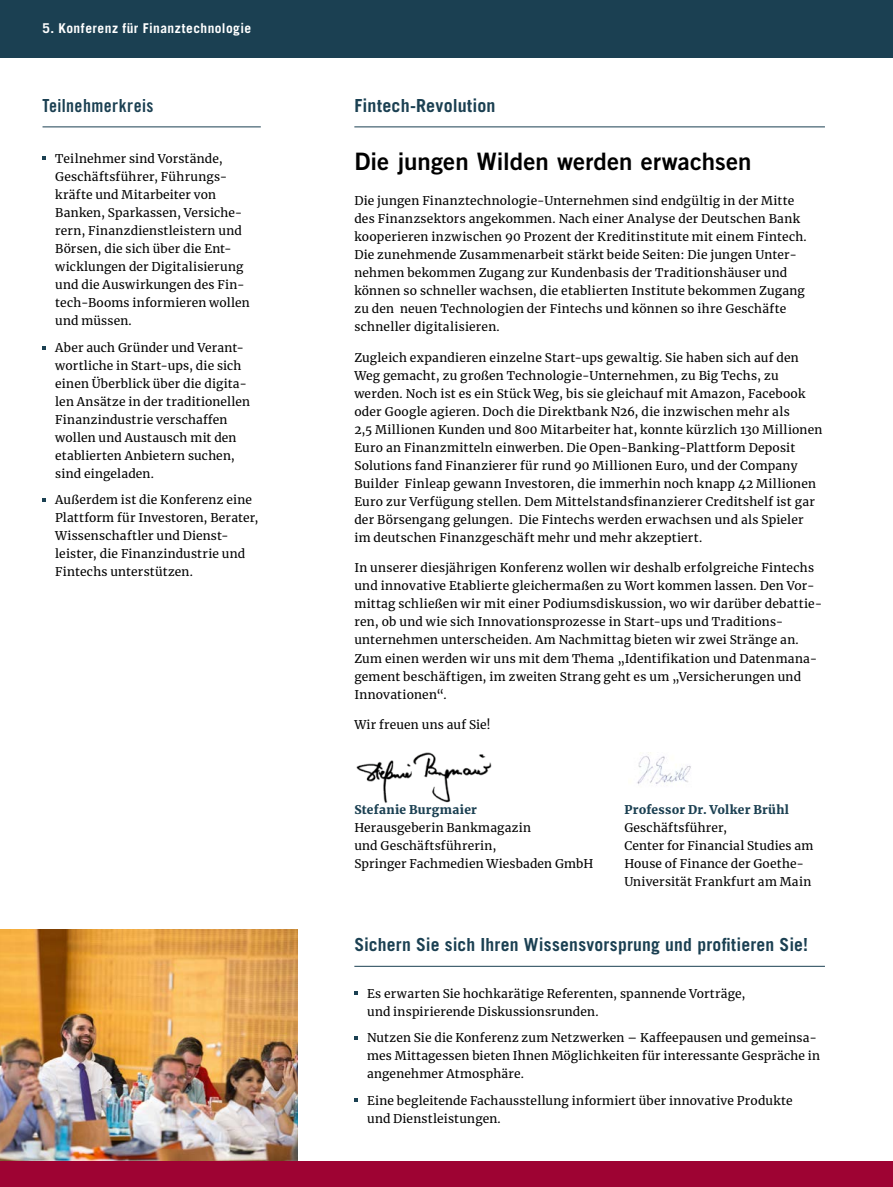
<style>
.page{position:relative;width:893px;height:1187px;background:#fff}
.page>*{position:absolute;margin:0;border:0;box-sizing:border-box;transform-origin:0 0}
.t1{font:24px "Trade Gothic LT Std Bd 2";letter-spacing:.005em;color:#000}
.t2{font:700 18px "Trade Gothic LT Std";letter-spacing:.01em;color:#1b4052}
.t3{font:18px "Trade Gothic LT Std Bd Cn 20";letter-spacing:.02em;color:#1b4052}
.t4{font:700 13.5px "Trade Gothic LT Std";letter-spacing:.035em;color:#fff}
.t5{font:12px/18px "Merriweather";letter-spacing:.02em;color:#000}
.t6{font:900 12px "Merriweather";letter-spacing:.025em;color:#1b4052}
</style>
<div class="page">
<img style="left:356px;top:752px;width:136px;height:51px">
<img style="left:0;top:929px;width:298px;height:232px">
<div style="left:0;top:0;width:893px;height:57px;background:#1b4052"></div>
<div style="left:0;top:1161px;width:893px;height:25px;background:#9e0333"></div>
<hr style="left:354px;top:126px;width:471px;height:1px;background:#1b4052">
<hr style="left:43px;top:126px;width:218px;height:1px;background:#1b4052">
<svg style="left:43px;top:156px;width:3px;height:4px"></svg>
<hr style="left:354px;top:965px;width:471px;height:1px;background:#1b4052">
<svg style="left:354px;top:991px;width:4px;height:3px"></svg>
<svg style="left:354px;top:1098px;width:4px;height:3px"></svg>
<svg style="left:354px;top:1036px;width:4px;height:3px"></svg>
<img style="left:637px;top:752px;width:54px;height:32px">
<p class="t4" style="left:43px;top:20px;width:210px">5. Konferenz für Finanztechnologie</p>
<h2 class="t3" style="left:43px;top:94px;width:113px">Teilnehmerkreis</h2>
<p class="t5" style="left:55px;top:149px;width:196px">Teilnehmer sind Vorstände,<br>Geschäftsführer, Führungs&shy;kräfte und Mitarbeiter von<br>Banken, Sparkassen, Versiche&shy;rern, Finanzdienstleistern und<br>Börsen, die sich über die Ent&shy;wicklungen der Digitalisierung und die Auswirkungen des Fin&shy;tech-Booms informieren wollen und müssen.</p>
<p class="t5" style="left:55px;top:338px;width:196px">Aber auch Gründer und Verant&shy;wortliche in Start-ups, die sich einen Überblick über die digita&shy;len Ansätze in der traditionellen<br>Finanzindustrie verschaffen wollen und Austausch mit den etablierten Anbietern suchen, sind eingeladen.</p>
<p class="t5" style="left:55px;top:490px;width:205px">Außerdem ist die Konferenz eine<br>Plattform für Investoren, Berater,<br>Wissenschaftler und Dienst&shy;leister, die Finanzindustrie und<br>Fintechs unterstützen.</p>
<h2 class="t2" style="left:354px;top:94px;width:143px">Fintech-Revolution</h2>
<h1 class="t1" style="left:354px;top:146px;width:399px">Die jungen Wilden werden erwachsen</h1>
<p class="t5" style="left:354px;top:191px;width:454px">Die jungen Finanztechnologie-Unternehmen sind endgültig in der Mitte des Finanzsektors angekommen. Nach einer Analyse der Deutschen Bank kooperieren inzwischen 90 Prozent der Kreditinstitute mit einem Fintech.<br>Die zunehmende Zusammenarbeit stärkt beide Seiten: Die jungen Unter&shy;nehmen bekommen Zugang zur Kundenbasis der Traditionshäuser und können so schneller wachsen, die etablierten Institute bekommen Zugang zu den neuen Technologien der Fintechs und können so ihre Geschäfte schneller digitalisieren.</p>
<p class="t5" style="left:354px;top:348px;width:470px">Zugleich expandieren einzelne Start-ups gewaltig. Sie haben sich auf den Weg gemacht, zu großen Technologie-Unternehmen, zu Big Techs, zu werden. Noch ist es ein Stück Weg, bis sie gleichauf mit Amazon, Facebook oder Google agieren. Doch die Direktbank N26, die inzwischen mehr als<br>2,5 Millionen Kunden und 800 Mitarbeiter hat, konnte kürzlich 130 Millionen Euro an Finanzmitteln einwerben. Die Open-Banking-Plattform Deposit Solutions fand Finanzierer für rund 90 Millionen Euro, und der Company Builder Finleap gewann Investoren, die immerhin noch knapp 42 Millionen Euro zur Verfügung stellen. Dem Mittelstandsfinanzierer Creditshelf ist gar der Börsengang gelungen. Die Fintechs werden erwachsen und als Spieler im deutschen Finanzgeschäft mehr und mehr akzeptiert.</p>
<p class="t5" style="left:354px;top:558px;width:469px">In unserer diesjährigen Konferenz wollen wir deshalb erfolgreiche Fintechs und innovative Etablierte gleichermaßen zu Wort kommen lassen. Den Vor&shy;mittag schließen wir mit einer Podiumsdiskussion, wo wir darüber debattie&shy;ren, ob und wie sich Innovationsprozesse in Start-ups und Traditions&shy;unternehmen unterscheiden. Am Nachmittag bieten wir zwei Stränge an.<br>Zum einen werden wir uns mit dem Thema „Identifikation und Datenmana&shy;gement beschäftigen, im zweiten Strang geht es um „Versicherungen und Innovationen“.</p>
<p class="t5" style="left:354px;top:715px;width:138px">Wir freuen uns auf Sie!</p>
<p class="t6" style="left:354px;top:801px;width:124px">Stefanie Burgmaier</p>
<p class="t6" style="left:624px;top:801px;width:166px">Professor Dr. Volker Brühl</p>
<p class="t5" style="left:354px;top:818px;width:178px">Herausgeberin Bankmagazin</p>
<p class="t5" style="left:624px;top:818px;width:104px">Geschäftsführer,</p>
<p class="t5" style="left:354px;top:836px;width:144px">und Geschäftsführerin,</p>
<p class="t5" style="left:624px;top:836px;width:191px">Center for Financial Studies am</p>
<p class="t5" style="left:354px;top:854px;width:240px">Springer Fachmedien Wiesbaden GmbH</p>
<p class="t5" style="left:624px;top:854px;width:188px">House of Finance der Goethe-<br>Universität Frankfurt am Main</p>
<h2 class="t2" style="left:354px;top:933px;width:455px">Sichern Sie sich Ihren Wissensvorsprung und profitieren Sie!</h2>
<p class="t5" style="left:367px;top:983px;width:380px">Es erwarten Sie hochkarätige Referenten, spannende Vorträge, und inspirierende Diskussionsrunden.</p>
<p class="t5" style="left:367px;top:1028px;width:454px">Nutzen Sie die Konferenz zum Netzwerken – Kaffeepausen und gemeinsa&shy;mes Mittagessen bieten Ihnen Möglichkeiten für interessante Gespräche in angenehmer Atmosphäre.</p>
<p class="t5" style="left:367px;top:1090px;width:427px">Eine begleitende Fachausstellung informiert über innovative Produkte und Dienstleistungen.</p>
</div>
